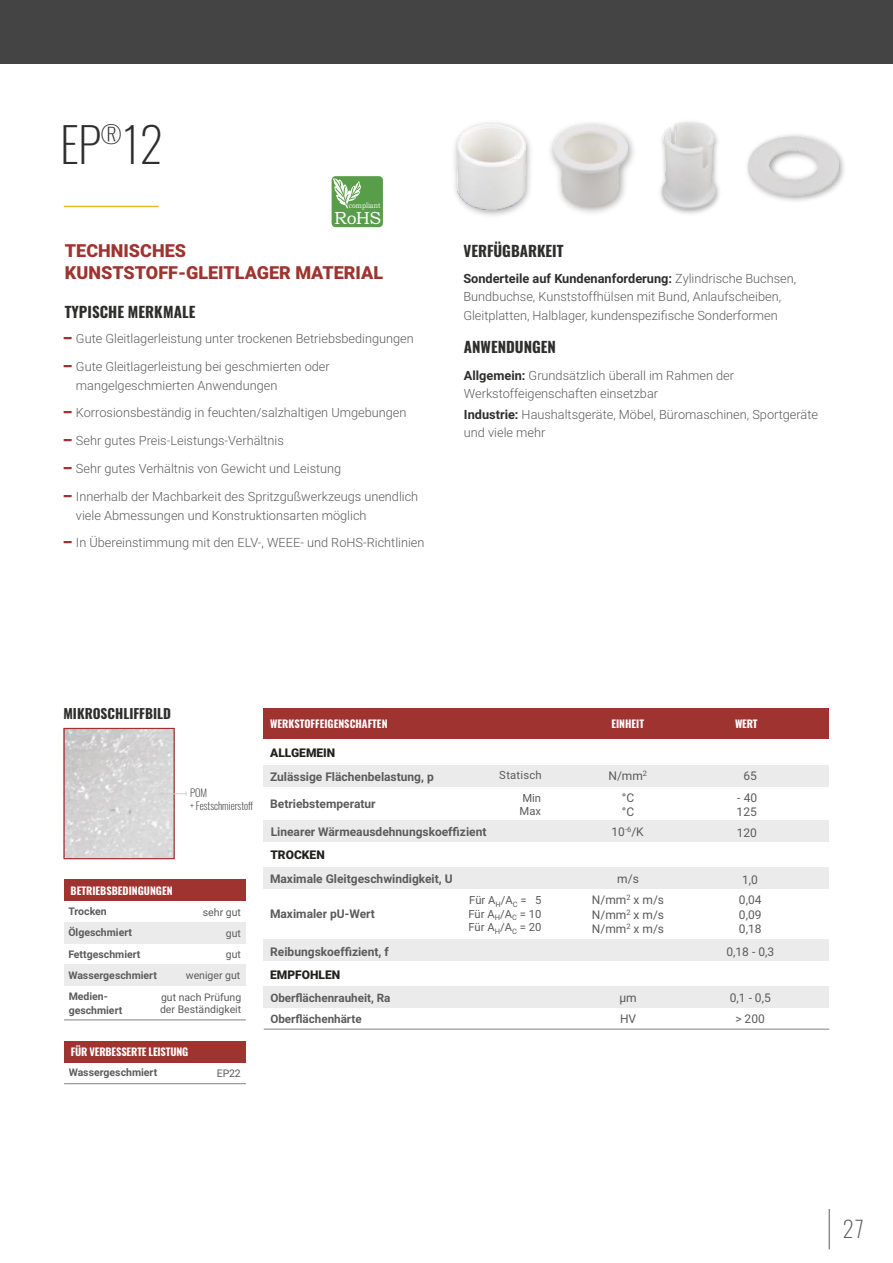
<style>
.page{position:relative;width:893px;height:1263px;background:#fff}
.page>*{position:absolute;margin:0;border:0;box-sizing:border-box;transform-origin:0 0}
.t1{font:200 48px "Oswald";color:#2e2e2d}
.t2{font:200 24px "Oswald";color:#2e2e2d}
.t3{font:200 22.5px "Oswald";color:#5c5b5b}
.t4{font:900 18px/21.6px "Roboto";color:#9f3330}
.t5{font:17.7px "Bookman Old Style";color:#fefefe}
.t6{font:700 15px "Oswald";color:#2e2e2d}
.t7{font:700 13.5px "Oswald";color:#2e2e2d}
.t8{font:300 12.75px/18.1px "Roboto";color:#5c5b5b}
.t9{font:700 12px "Roboto";color:#5c5b5b}
.t10{font:12px/14.4px "Roboto";color:#5c5b5b}
.t11{font:900 12px "Roboto";color:#21211d}
.t12{font:700 11.7px/20.7px "Roboto";color:#5c5b5b}
.t13{font:11.25px/13.5px "Roboto";color:#5c5b5b}
.t14{font:700 10.5px/13.8px "Roboto";color:#5c5b5b}
.t15{font:700 10.5px "Oswald";color:#fefefe}
.t16{font:10.5px/12.6px "Roboto";color:#5c5b5b}
.t17{font:200 10.5px/12.9px "Oswald";color:#2e2e2d}
.t18{font:7.65px "Bookman Old Style";color:#fefefe;scale:.84 1}
.t19{font:7.5px "Roboto";color:#5c5b5b}
.s1{font-weight:700;color:#2e2e2d}
</style>
<div class="page">
<img style="left:65px;top:730px;width:108px;height:127px">
<hr style="left:64px;top:206px;width:95px;height:1px;background:#e9b72c">
<div style="left:264px;top:867px;width:565px;height:22px;background:#ebebeb"></div>
<div style="left:264px;top:940px;width:565px;height:21px;background:#ebebeb"></div>
<div style="left:264px;top:765px;width:565px;height:22px;background:#ebebeb"></div>
<div style="left:64px;top:1041px;width:182px;height:21px;background:#9f3330"></div>
<div style="left:63px;top:728px;width:112px;height:131px;border:1px solid #9f3330"></div>
<svg style="left:160px;top:792px;width:27px;height:4px"></svg>
<div style="left:264px;top:987px;width:565px;height:21px;background:#ebebeb"></div>
<hr style="left:264px;top:1028px;width:565px;height:2px;background:#9c9c9c">
<hr style="left:64px;top:1083px;width:182px;height:1px;background:#9c9c9c">
<div style="left:264px;top:821px;width:565px;height:21px;background:#ebebeb"></div>
<hr style="left:64px;top:1019px;width:182px;height:1px;background:#9c9c9c">
<div style="left:64px;top:965px;width:181px;height:21px;background:#ebebeb"></div>
<div style="left:64px;top:922px;width:181px;height:21px;background:#ebebeb"></div>
<div style="left:64px;top:880px;width:181px;height:21px;background:#9f3330"></div>
<div style="left:263px;top:708px;width:566px;height:31px;background:#9f3330"></div>
<div style="left:0;top:0;width:893px;height:64px;background:#444"></div>
<hr style="left:829px;top:1209px;width:1px;height:40px;background:#5c5b5b">
<img style="left:550px;top:123px;width:84px;height:90px">
<img style="left:553px;top:126px;width:74px;height:80px">
<img style="left:454px;top:122px;width:77px;height:94px">
<img style="left:457px;top:125px;width:68px;height:84px">
<div style="left:332px;top:176px;width:51px;height:51px;background:#589d49;border-radius:4px"></div>
<svg style="left:331px;top:178px;width:30px;height:30px"></svg>
<img style="left:660px;top:121px;width:60px;height:93px">
<img style="left:662px;top:123px;width:53px;height:85px">
<img style="left:747px;top:134px;width:97px;height:67px">
<img style="left:749px;top:137px;width:89px;height:58px">
<h1 class="t1" style="left:60px;top:111px;width:105px">EP 12</h1>
<h2 class="t2" style="left:101px;top:118px;width:22px">®</h2>
<p class="t18" style="left:349px;top:203px;width:39px">compliant</p>
<h3 class="t5" style="left:334px;top:211px;width:49px">RoHS</h3>
<h3 class="t4" style="left:65px;top:242px;width:320px">TECHNISCHES<br>KUNSTSTOFF-GLEITLAGER MATERIAL</h3>
<p class="t6" style="left:65px;top:302px;width:132px">TYPISCHE MERKMALE</p>
<p class="t8" style="left:64px;top:331px;width:352px"><sup>_</sup> Gute Gleitlagerleistung unter trockenen Betriebsbedingungen</p>
<p class="t8" style="left:76px;top:359px;width:255px;line-height:19px;text-indent:-12px"><sup>_</sup> Gute Gleitlagerleistung bei geschmierten oder mangelgeschmierten Anwendungen</p>
<p class="t8" style="left:64px;top:404px;width:344px"><sup>_</sup> Korrosionsbeständig in feuchten/salzhaltigen Umgebungen</p>
<p class="t8" style="left:64px;top:433px;width:222px"><sup>_</sup> Sehr gutes Preis-Leistungs-Verhältnis</p>
<p class="t8" style="left:64px;top:461px;width:279px"><sup>_</sup> Sehr gutes Verhältnis von Gewicht und Leistung</p>
<p class="t8" style="left:76px;top:488px;width:344px;line-height:19px;text-indent:-12px"><sup>_</sup> Innerhalb der Machbarkeit des Spritzgußwerkzeugs unendlich viele Abmessungen und Konstruktionsarten möglich</p>
<p class="t8" style="left:64px;top:534px;width:362px"><sup>_</sup> In Übereinstimmung mit den ELV-, WEEE- und RoHS-Richtlinien</p>
<p class="t6" style="left:463px;top:240px;width:102px">VERFÜGBARKEIT</p>
<p class="t8" style="left:463px;top:271px;width:334px"><span class="s1">Sonderteile auf Kundenanforderung:</span> Zylindrische Buchsen,<br>Bundbuchse, Kunststoffhülsen mit Bund, Anlaufscheiben,<br>Gleitplatten, Halblager, kundenspezifische Sonderformen</p>
<p class="t6" style="left:464px;top:336px;width:94px">ANWENDUNGEN</p>
<p class="t8" style="left:464px;top:367px;width:272px"><span class="s1">Allgemein:</span> Grundsätzlich überall im Rahmen der<br>Werkstoffeigenschaften einsetzbar</p>
<p class="t8" style="left:464px;top:407px;width:356px"><span class="s1">Industrie:</span> Haushaltsgeräte, Möbel, Büromaschinen, Sportgeräte und viele mehr</p>
<p class="t7" style="left:63px;top:704px;width:109px">MIKROSCHLIFFBILD</p>
<p class="t17" style="left:190px;top:786px;width:65px">POM<br>+ Festschmierstoff</p>
<p class="t15" style="left:71px;top:883px;width:104px">BETRIEBSBEDINGUNGEN</p>
<p class="t14" style="left:68px;top:925px;width:65px">Ölgeschmiert</p>
<p class="t16" style="left:226px;top:928px;width:17px">gut</p>
<p class="t14" style="left:68px;top:947px;width:74px">Fettgeschmiert</p>
<p class="t16" style="left:226px;top:949px;width:17px">gut</p>
<p class="t14" style="left:68px;top:968px;width:90px">Wassergeschmiert</p>
<p class="t16" style="left:186px;top:970px;width:56px">weniger gut</p>
<p class="t14" style="left:68px;top:904px;width:40px">Trocken</p>
<p class="t16" style="left:203px;top:907px;width:40px">sehr gut</p>
<p class="t14" style="left:69px;top:989px;width:55px">Medien&shy;geschmiert</p>
<p class="t16" style="left:160px;top:992px;width:83px">gut nach Prüfung der Beständigkeit</p>
<p class="t15" style="left:71px;top:1044px;width:119px">FÜR VERBESSERTE LEISTUNG</p>
<p class="t14" style="left:69px;top:1065px;width:90px">Wassergeschmiert</p>
<p class="t16" style="left:217px;top:1068px;width:25px">EP22</p>
<p class="t15" style="left:270px;top:716px;width:119px">WERKSTOFFEIGENSCHAFTEN</p>
<p class="t11" style="left:270px;top:748px;width:67px">ALLGEMEIN</p>
<p class="t9" style="left:270px;top:768px;width:165px">Zulässige Flächenbelastung, p</p>
<p class="t9" style="left:270px;top:796px;width:107px">Betriebstemperatur</p>
<p class="t9" style="left:271px;top:823px;width:217px">Linearer Wärmeausdehnungskoeffizient</p>
<p class="t11" style="left:270px;top:850px;width:56px">TROCKEN</p>
<p class="t9" style="left:270px;top:870px;width:184px">Maximale Gleitgeschwindigkeit, U</p>
<p class="t9" style="left:270px;top:905px;width:106px">Maximaler pU-Wert</p>
<p class="t9" style="left:270px;top:943px;width:120px">Reibungskoeffizient, f</p>
<p class="t11" style="left:270px;top:970px;width:71px">EMPFOHLEN</p>
<p class="t12" style="left:270px;top:987px;width:122px">Oberflächenrauheit, Ra<br>Oberflächenhärte</p>
<p class="t15" style="left:611px;top:716px;width:34px">EINHEIT</p>
<p class="t15" style="left:735px;top:716px;width:24px">WERT</p>
<p class="t13" style="left:499px;top:770px;width:44px">Statisch</p>
<p class="t10" style="left:608px;top:769px;width:40px">N/mm<sup>2</sup></p>
<p class="t10" style="left:743px;top:769px;width:15px">65</p>
<p class="t10" style="left:737px;top:791px;width:22px">- 40<br>125</p>
<p class="t10" style="left:622px;top:791px;width:14px">°C °C</p>
<p class="t13" style="left:520px;top:792px;width:23px">Min<br>Max</p>
<p class="t19" style="left:625px;top:826px;width:8px">-6</p>
<p class="t10" style="left:612px;top:826px;width:34px">10 /K</p>
<p class="t10" style="left:737px;top:826px;width:22px">120</p>
<p class="t10" style="left:617px;top:873px;width:23px">m/s</p>
<p class="t10" style="left:742px;top:873px;width:17px">1,0</p>
<p class="t10" style="left:592px;top:894px;width:74px;text-align:justify">N/mm<sup>2</sup> x m/s N/mm<sup>2</sup> x m/s N/mm<sup>2</sup> x m/s</p>
<p class="t10" style="left:739px;top:894px;width:24px;text-align:justify">0,04<br>0,09<br>0,18</p>
<p class="t10" style="left:726px;top:945px;width:49px">0,18 - 0,3</p>
<p class="t13" style="left:468px;top:895px;width:74px;text-align:justify">Für A<sub>H</sub>/A<sub>C</sub> = 5<br>Für A<sub>H</sub>/A<sub>C</sub> = 10<br>Für A<sub>H</sub>/A<sub>C</sub> = 20</p>
<p class="t10" style="left:730px;top:989px;width:42px;line-height:20.9px;text-align:center">0,1 - 0,5 &gt; 200</p>
<p class="t10" style="left:619px;top:992px;width:19px">μm</p>
<p class="t10" style="left:620px;top:1013px;width:18px">HV</p>
<h3 class="t3" style="left:843px;top:1213px;width:23px">27</h3>
</div>
